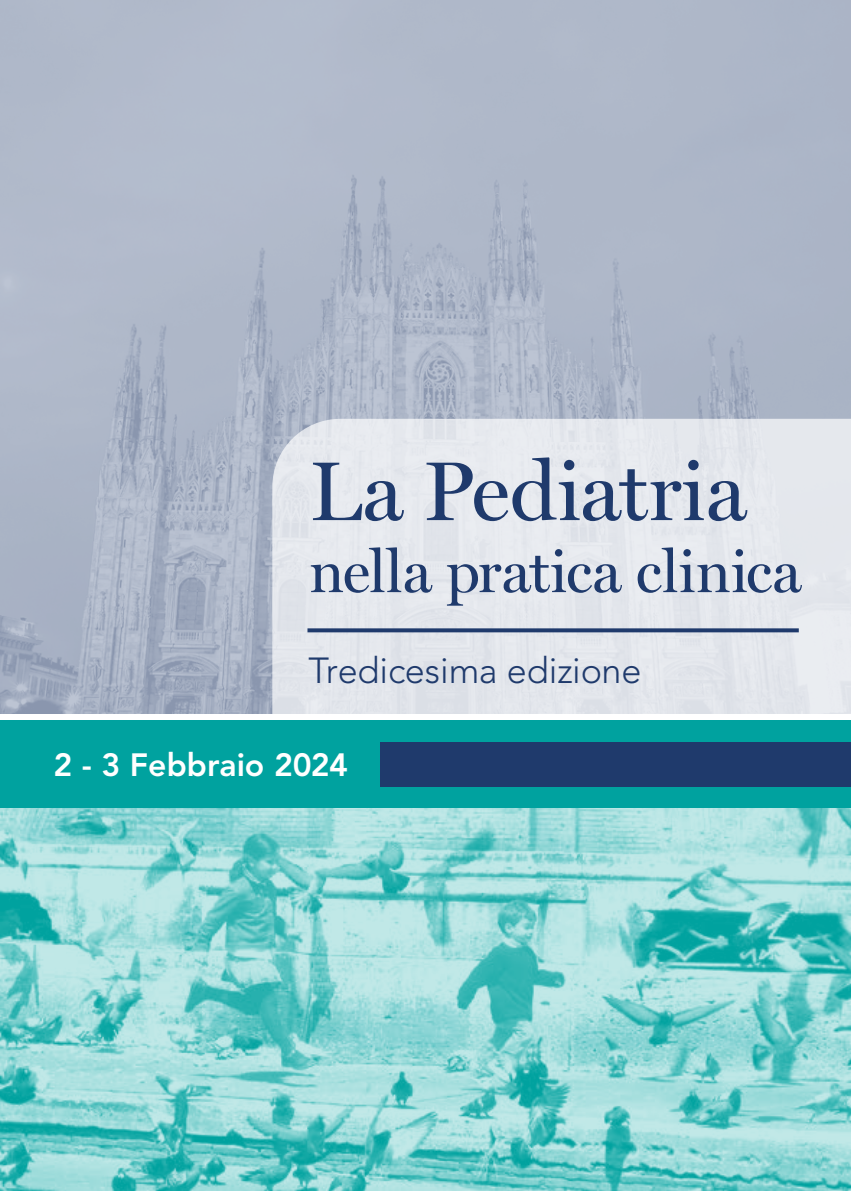
<style>
.page{position:relative;width:851px;height:1191px;background:#fff}
.page>*{position:absolute;margin:0;border:0;box-sizing:border-box;transform-origin:0 0}
.t1{font:84px "Miller Display";color:#1f3a6c}
.t2{font:60px "Miller Display";color:#1f3a6c}
.t3{font:300 36px "Avenir LT Std";color:#1f3a6c}
.t4{font:800 32px "Avenir LT Std";color:#fff}
</style>
<div class="page">
<img style="left:0;top:0;width:850px;height:714px">
<img style="left:0;top:807px;width:850px;height:384px">
<div style="left:272px;top:419px;width:578px;height:295px;background:#e5e8ed"></div>
<div style="left:0;top:720px;width:850px;height:87px;background:#00a29f"></div>
<svg style="left:307px;top:628px;width:491px;height:4px;background:#304977"></svg>
<div style="left:380px;top:742px;width:470px;height:44px;background:#1f3a6c"></div>
<h1 class="t1" style="left:309px;top:441px;width:439px">La Pediatria</h1>
<p class="t2" style="left:309px;top:536px;width:493px">nella pratica clinica</p>
<p class="t3" style="left:308px;top:649px;width:335px">Tredicesima edizione</p>
<p class="t4" style="left:53px;top:746px;width:296px">2 - 3 Febbraio 2024</p>
</div>
